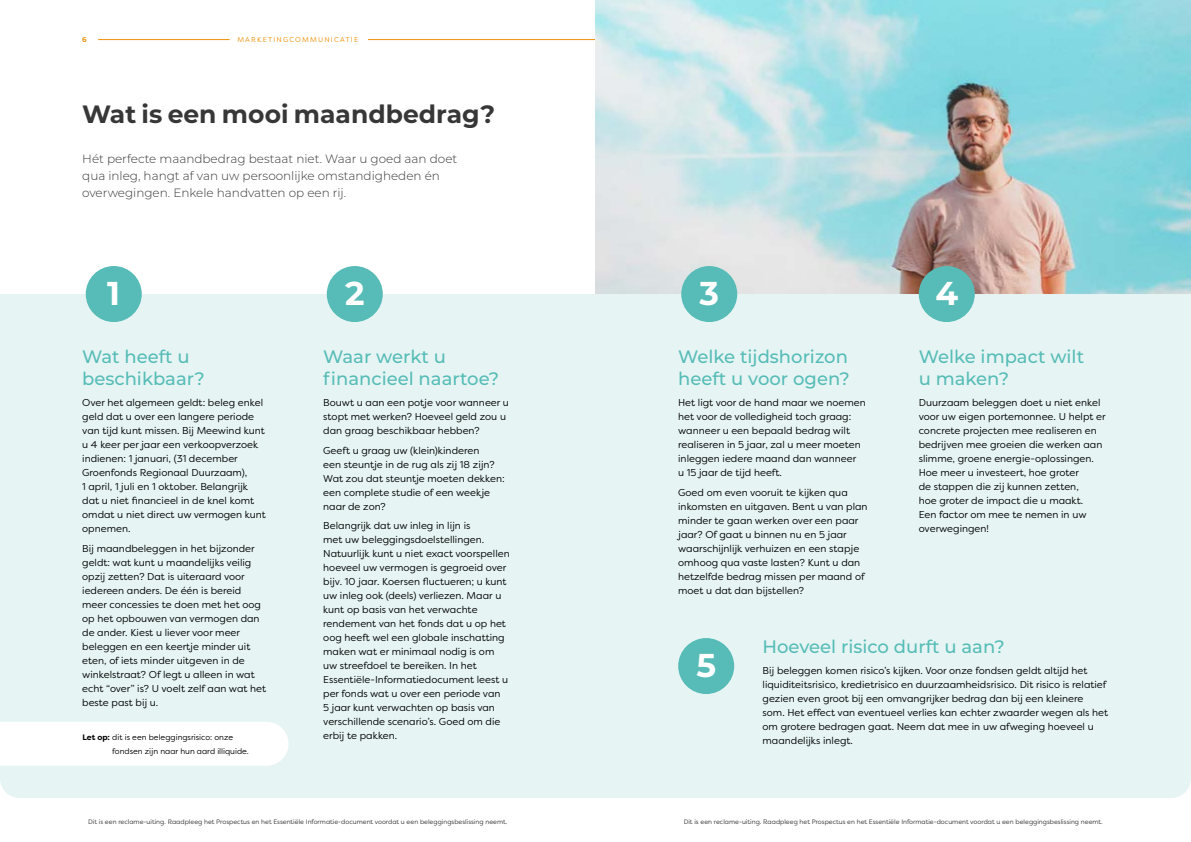
<style>
.page{position:relative;width:1191px;height:842px;background:#fff}
.page>*{position:absolute;margin:0;border:0;box-sizing:border-box;transform-origin:0 0}
.t1{font:700 33px "Montserrat";color:#fff}
.t2{font:700 25px "Montserrat";color:#373737}
.t3{font:500 18px/22px "Montserrat";color:#57bcb7}
.t4{font:300 12px/17px "Montserrat";color:#373737}
.t5{font:10px/14px "Filson Soft";color:#000}
.t6{font:8px/14px "Filson Soft";color:#000}
.t7{font:7px "Filson Soft";letter-spacing:.17em;color:#ef9008}
.t8{font:700 7px "Filson Soft";color:#ef9008}
.t9{font:6.5px "Filson Soft";color:#373737}
.s1{font-weight:700}
</style>
<div class="page">
<hr style="left:368px;top:39px;width:454px;height:1px;background:#ef9008">
<hr style="left:98px;top:39px;width:132px;height:1px;background:#ef9008">
<img style="left:595px;top:0;width:596px;height:294px">
<div style="left:0;top:294px;width:1191px;height:504px;background:#e6f5f4"></div>
<div style="left:86px;top:266px;width:56px;height:56px;background:#57bcb7;border-radius:50%"></div>
<div style="left:327px;top:266px;width:56px;height:56px;background:#57bcb7;border-radius:50%"></div>
<div style="left:681px;top:266px;width:56px;height:56px;background:#57bcb7;border-radius:50%"></div>
<div style="left:678px;top:638px;width:56px;height:56px;background:#57bcb7;border-radius:50%"></div>
<div style="left:918px;top:266px;width:56px;height:56px;background:#57bcb7;border-radius:50%"></div>
<svg style="left:0;top:722px;width:288px;height:44px"></svg>
<p class="t8" style="left:82px;top:35px;width:6px">6</p>
<p class="t7" style="left:237px;top:35px;width:122px">MARKETINGCOMMUNICATIE</p>
<h2 class="t2" style="left:82px;top:97px;width:414px">Wat is een mooi maandbedrag?</h2>
<p class="t4" style="left:82px;top:150px;width:376px">Hét perfecte maandbedrag bestaat niet. Waar u goed aan doet qua inleg, hangt af van uw persoonlijke omstandigheden én overwegingen. Enkele handvatten op een rij.</p>
<h1 class="t1" style="left:107px;top:269px;width:14px">1</h1>
<h1 class="t1" style="left:345px;top:269px;width:21px">2</h1>
<h1 class="t1" style="left:699px;top:269px;width:21px">3</h1>
<h1 class="t1" style="left:935px;top:269px;width:24px">4</h1>
<h3 class="t3" style="left:82px;top:345px;width:124px">Wat heeft u beschikbaar?</h3>
<p class="t5" style="left:82px;top:395px;width:185px">Over het algemeen geldt: beleg enkel geld dat u over een langere periode van tijd kunt missen. Bij Meewind kunt u 4 keer per jaar een verkoopverzoek indienen: 1 januari, (31 december Groenfonds Regionaal Duurzaam),<br>1 april, 1 juli en 1 oktober. Belangrijk dat u niet financieel in de knel komt omdat u niet direct uw vermogen kunt opnemen.</p>
<p class="t5" style="left:82px;top:541px;width:185px">Bij maandbeleggen in het bijzonder geldt: wat kunt u maandelijks veilig opzij zetten? Dat is uiteraard voor iedereen anders. De één is bereid meer concessies te doen met het oog op het opbouwen van vermogen dan de ander. Kiest u liever voor meer beleggen en een keertje minder uit eten, of iets minder uitgeven in de winkelstraat? Of legt u alleen in wat echt “over” is? U voelt zelf aan wat het beste past bij u.</p>
<p class="t6" style="left:112px;top:730px;width:138px;text-indent:-30px"><span class="s1">Let op:</span> dit is een beleggingsrisico: onze fondsen zijn naar hun aard illiquide.</p>
<h3 class="t3" style="left:323px;top:345px;width:177px">Waar werkt u financieel naartoe?</h3>
<p class="t5" style="left:323px;top:395px;width:187px">Bouwt u aan een potje voor wanneer u stopt met werken? Hoeveel geld zou u dan graag beschikbaar hebben?</p>
<p class="t5" style="left:323px;top:443px;width:183px">Geeft u graag uw (klein)kinderen<br>een steuntje in de rug als zij 18 zijn?<br>Wat zou dat steuntje moeten dekken: een complete studie of een weekje naar de zon?</p>
<p class="t5" style="left:323px;top:519px;width:188px">Belangrijk dat uw inleg in lijn is<br>met uw beleggingsdoelstellingen.<br>Natuurlijk kunt u niet exact voorspellen hoeveel uw vermogen is gegroeid over bijv. 10 jaar. Koersen fluctueren; u kunt uw inleg ook (deels) verliezen. Maar u kunt op basis van het verwachte rendement van het fonds dat u op het oog heeft wel een globale inschatting maken wat er minimaal nodig is om uw streefdoel te bereiken. In het Essentiële-Informatiedocument leest u per fonds wat u over een periode van<br>5 jaar kunt verwachten op basis van verschillende scenario’s. Goed om die erbij te pakken.</p>
<h3 class="t3" style="left:678px;top:345px;width:173px">Welke tijdshorizon heeft u voor ogen?</h3>
<p class="t5" style="left:678px;top:395px;width:189px">Het ligt voor de hand maar we noemen het voor de volledigheid toch graag: wanneer u een bepaald bedrag wilt realiseren in 5 jaar, zal u meer moeten inleggen iedere maand dan wanneer<br>u 15 jaar de tijd heeft.</p>
<p class="t5" style="left:678px;top:485px;width:191px">Goed om even vooruit te kijken qua inkomsten en uitgaven. Bent u van plan minder te gaan werken over een paar jaar? Of gaat u binnen nu en 5 jaar waarschijnlijk verhuizen en een stapje omhoog qua vaste lasten? Kunt u dan hetzelfde bedrag missen per maand of moet u dat dan bijstellen?</p>
<h3 class="t3" style="left:918px;top:345px;width:167px">Welke impact wilt u maken?</h3>
<p class="t5" style="left:918px;top:395px;width:188px">Duurzaam beleggen doet u niet enkel voor uw eigen portemonnee. U helpt er concrete projecten mee realiseren en bedrijven mee groeien die werken aan slimme, groene energie-oplossingen.<br>Hoe meer u investeert, hoe groter<br>de stappen die zij kunnen zetten,<br>hoe groter de impact die u maakt.<br>Een factor om mee te nemen in uw overwegingen!</p>
<h1 class="t1" style="left:696px;top:641px;width:21px">5</h1>
<h3 class="t3" style="left:762px;top:635px;width:244px">Hoeveel risico durft u aan?</h3>
<p class="t5" style="left:762px;top:663px;width:347px">Bij beleggen komen risico’s kijken. Voor onze fondsen geldt altijd het liquiditeitsrisico, kredietrisico en duurzaamheidsrisico. Dit risico is relatief gezien even groot bij een omvangrijker bedrag dan bij een kleinere<br>som. Het effect van eventueel verlies kan echter zwaarder wegen als het om grotere bedragen gaat. Neem dat mee in uw afweging hoeveel u maandelijks inlegt.</p>
<p class="t9" style="left:88px;top:818px;width:421px">Dit is een reclame-uiting. Raadpleeg het Prospectus en het Essentiële Informatie-document voordat u een beleggingsbeslissing neemt.</p>
<p class="t9" style="left:683px;top:817px;width:421px">Dit is een reclame-uiting. Raadpleeg het Prospectus en het Essentiële Informatie-document voordat u een beleggingsbeslissing neemt.</p>
</div>
